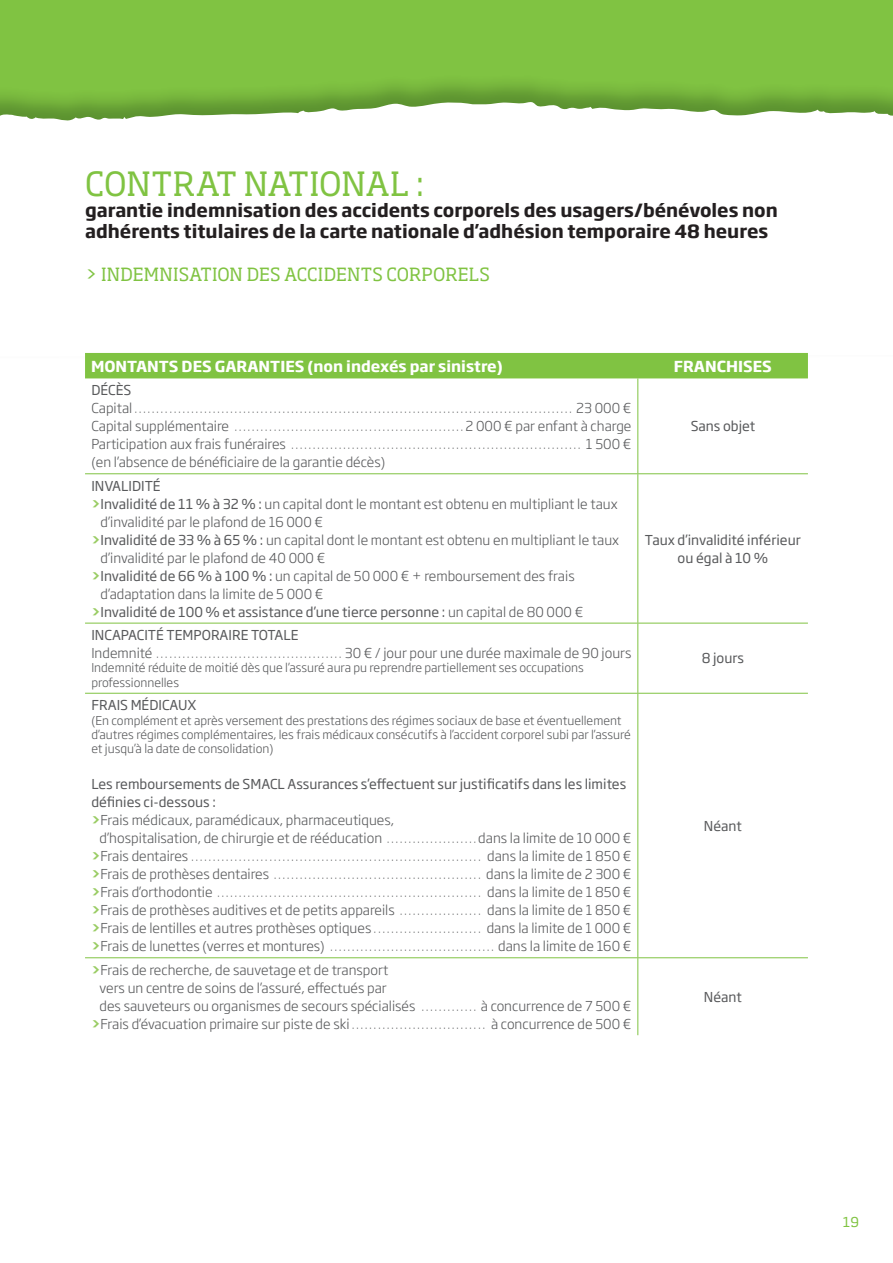
<style>
.page{position:relative;width:893px;height:1263px;background:#fff}
.page>*{position:absolute;margin:0;border:0;box-sizing:border-box;transform-origin:0 0}
.t1{font:33px "Soho Pro";letter-spacing:-.01em;color:#80c342}
.t2{font:700 18px/21px "Soho Gothic Std";color:#231f20}
.t3{font:18px "Soho Pro";letter-spacing:.015em;color:#80c342}
.t4{font:700 15px "Soho Gothic Std";color:#fff}
.t5{font:300 13.5px/18px "Soho Gothic Std";color:#58595b}
.t6{font:13.5px/18px "Soho Gothic Std";color:#58595b;text-align:center}
.t7{font:13.5px "Soho Pro";color:#80c342}
.t8{font:300 12px/14.4px "Soho Gothic Std";color:#58595b}
.t9{font:300 10.5px/18px "Soho Gothic Std";color:#58595b;text-align:justify}
.s1{font-size:13.5px}
.s2{font-weight:700;color:#99cc63}
.s3{font-weight:400}
.s4{font-weight:300}
.s5{font-size:10.5px}
.s6{font-weight:700;font-size:13.5px;color:#99cc63}
</style>
<div class="page">
<div style="left:0;top:0;width:893px;height:319px;background:#80c342"></div>
<div style="left:0;top:102px;width:893px;height:251px;background:#fff"></div>
<div style="left:85px;top:353px;width:723px;height:25px;background:#80c342"></div>
<hr style="left:85px;top:473px;width:723px;height:1px;background:#80c342">
<hr style="left:637px;top:378px;width:1px;height:95px;background:#80c342">
<hr style="left:637px;top:474px;width:1px;height:149px;background:#80c342">
<hr style="left:637px;top:623px;width:1px;height:70px;background:#80c342">
<hr style="left:637px;top:694px;width:1px;height:263px;background:#80c342">
<hr style="left:637px;top:958px;width:1px;height:77px;background:#80c342">
<hr style="left:85px;top:693px;width:723px;height:1px;background:#80c342">
<hr style="left:85px;top:957px;width:723px;height:1px;background:#80c342">
<hr style="left:85px;top:623px;width:723px;height:1px;background:#80c342">
<h1 class="t1" style="left:85px;top:172px;width:341px">CONTRAT NATIONAL :</h1>
<h2 class="t2" style="left:85px;top:201px;width:694px">garantie indemnisation des accidents corporels des usagers/bénévoles non adhérents titulaires de la carte nationale d’adhésion temporaire 48 heures</h2>
<h2 class="t3" style="left:85px;top:268px;width:406px">&gt; INDEMNISATION DES ACCIDENTS CORPORELS</h2>
<p class="t4" style="left:91px;top:359px;width:413px">MONTANTS DES GARANTIES (non indexés par sinistre)</p>
<p class="t4" style="left:674px;top:359px;width:99px">FRANCHISES</p>
<p class="t6" style="left:91px;top:383px;width:42px">DÉCÈS</p>
<p class="t9" style="left:91px;top:401px;width:542px"><span class="s1">Capital</span> . . . . . . . . . . . . . . . . . . . . . . . . . . . . . . . . . . . . . . . . . . . . . . . . . . . . . . . . . . . . . . . . . . . . . . . . . . . . . . . . . . . . . . . . . . . . . . . . . . . . . <span class="s1">23 000 € Capital supplémentaire</span> . . . . . . . . . . . . . . . . . . . . . . . . . . . . . . . . . . . . . . . . . . . . . . . . . . . . . <span class="s1">2 000 € par enfant à charge Participation aux frais funéraires</span> . . . . . . . . . . . . . . . . . . . . . . . . . . . . . . . . . . . . . . . . . . . . . . . . . . . . . . . . . . . . . . . . . . . <span class="s1">1 500 €</span></p>
<p class="t5" style="left:91px;top:454px;width:295px">(en l’absence de bénéficiaire de la garantie décès)</p>
<p class="t6" style="left:691px;top:419px;width:66px">Sans objet</p>
<p class="t6" style="left:91px;top:479px;width:71px">INVALIDITÉ</p>
<p class="t5" style="left:91px;top:496px;width:528px"><span class="s2">&gt;</span><span class="s3">Invalidité de 11 % à 32 % :</span> un capital dont le montant est obtenu en multipliant le taux</p>
<p class="t5" style="left:101px;top:514px;width:224px">d’invalidité par le plafond de 16 000 €</p>
<p class="t5" style="left:91px;top:532px;width:529px"><span class="s2">&gt;</span> <span class="s3">Invalidité de 33 % à 65 % :</span> un capital dont le montant est obtenu en multipliant le taux</p>
<p class="t5" style="left:101px;top:550px;width:226px">d’invalidité par le plafond de 40 000 €</p>
<p class="t5" style="left:91px;top:568px;width:485px"><span class="s2">&gt;</span> <span class="s3">Invalidité de 66 % à 100 % :</span> un capital de 50 000 € + remboursement des frais</p>
<p class="t5" style="left:101px;top:586px;width:224px">d’adaptation dans la limite de 5 000 €</p>
<p class="t6" style="left:91px;top:605px;width:493px"><span class="s2">&gt;</span> Invalidité de 100 % et assistance d’une tierce personne : <span class="s4">un capital de 80 000 €</span></p>
<p class="t5" style="left:91px;top:627px;width:542px"><span class="s3">INCAPACITÉ TEMPORAIRE TOTALE<br></span>Indemnité <span class="s5">. . . . . . . . . . . . . . . . . . . . . . . . . . . . . . . . . . . . . . . . . . .</span> 30 € / jour pour une durée maximale de 90 jours</p>
<p class="t8" style="left:91px;top:662px;width:494px">Indemnité réduite de moitié dès que l’assuré aura pu reprendre partiellement ses occupations professionnelles</p>
<p class="t6" style="left:91px;top:698px;width:107px">FRAIS MÉDICAUX</p>
<p class="t8" style="left:91px;top:714px;width:541px">(En complément et après versement des prestations des régimes sociaux de base et éventuellement d’autres régimes complémentaires, les frais médicaux consécutifs à l’accident corporel subi par l’assuré et jusqu’à la date de consolidation)</p>
<p class="t6" style="left:91px;top:777px;width:536px;text-align:left">Les remboursements de SMACL Assurances s’effectuent sur justificatifs dans les limites définies ci-dessous :<br><span class="s2">&gt;</span> <span class="s4">Frais médicaux, paramédicaux, pharmaceutiques,</span></p>
<p class="t5" style="left:100px;top:830px;width:533px">d’hospitalisation, de chirurgie et de rééducation <span class="s5">. . . . . . . . . . . . . . . . . . . . .</span> dans la limite de 10 000 €</p>
<p class="t9" style="left:91px;top:849px;width:542px"><span class="s6">&gt;</span> <span class="s1">Frais dentaires</span> . . . . . . . . . . . . . . . . . . . . . . . . . . . . . . . . . . . . . . . . . . . . . . . . . . . . . . . . . . . . . . . . . . . <span class="s1">dans la limite de 1 850 € </span><span class="s6">&gt;</span> <span class="s1">Frais de prothèses dentaires</span> . . . . . . . . . . . . . . . . . . . . . . . . . . . . . . . . . . . . . . . . . . . . . . . . <span class="s1">dans la limite de 2 300 € </span><span class="s6">&gt;</span> <span class="s1">Frais d’orthodontie</span> . . . . . . . . . . . . . . . . . . . . . . . . . . . . . . . . . . . . . . . . . . . . . . . . . . . . . . . . . . . . . <span class="s1">dans la limite de 1 850 €</span></p>
<p class="t5" style="left:91px;top:902px;width:542px;text-align:justify"><span class="s2">&gt;</span> Frais de prothèses auditives et de petits appareils <span class="s5">. . . . . . . . . . . . . . . . . . .</span> dans la limite de 1 850 € <span class="s2">&gt;</span> Frais de lentilles et autres prothèses optiques <span class="s5">. . . . . . . . . . . . . . . . . . . . . . . . .</span> dans la limite de 1 000 € <span class="s2">&gt;</span> Frais de lunettes (verres et montures) <span class="s5">. . . . . . . . . . . . . . . . . . . . . . . . . . . . . . . . . . . . . .</span> dans la limite de 160 €</p>
<p class="t5" style="left:91px;top:962px;width:298px"><span class="s2">&gt;</span> Frais de recherche, de sauvetage et de transport</p>
<p class="t5" style="left:100px;top:980px;width:289px">vers un centre de soins de l’assuré, effectués par</p>
<p class="t5" style="left:100px;top:998px;width:533px">des sauveteurs ou organismes de secours spécialisés <span class="s5">. . . . . . . . . . . . .</span> à concurrence de 7 500 €</p>
<p class="t5" style="left:91px;top:1016px;width:542px"><span class="s2">&gt;</span> Frais d’évacuation primaire sur piste de ski <span class="s5">. . . . . . . . . . . . . . . . . . . . . . . . . . . . . . .</span> à concurrence de 500 €</p>
<p class="t6" style="left:645px;top:533px;width:157px">Taux d’invalidité inférieur ou égal à 10 %</p>
<p class="t6" style="left:702px;top:651px;width:44px">8 jours</p>
<p class="t6" style="left:704px;top:819px;width:39px">Néant</p>
<p class="t6" style="left:704px;top:990px;width:39px">Néant</p>
<p class="t7" style="left:843px;top:1217px;width:18px">19</p>
</div>
